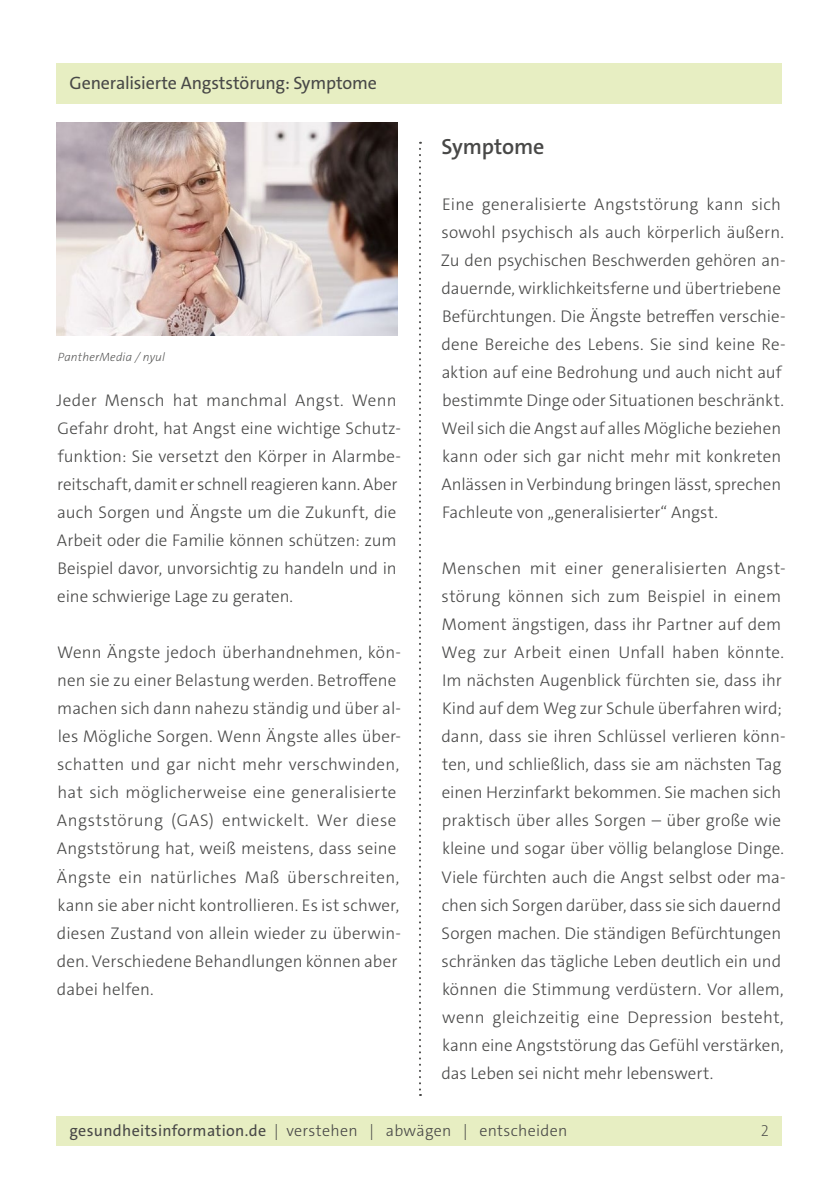
<style>
.page{position:relative;width:840px;height:1191px;background:#fff}
.page>*{position:absolute;margin:0;border:0;box-sizing:border-box;transform-origin:0 0}
.t1{font:600 22px "The Sans C4 s";letter-spacing:-.005em;color:#484847}
.t2{font:18px "The Sans C4 s";letter-spacing:-.01em;color:#484847}
.t3{font:300 17px/28px "The Sans C4 s";letter-spacing:.005em;color:#484847}
.t4{font:300 16px "The Sans C4 s";letter-spacing:.02em;color:#484847}
.t5{font:200 16px "The Sans C4 s";color:#484847}
.t6{font:italic 200 12px "The Sans C4 s";letter-spacing:.015em;color:#484847}
.s1{font-weight:400}
</style>
<div class="page">
<div style="left:57px;top:1116px;width:724px;height:29px;background:#e7eec2"></div>
<div style="left:57px;top:63px;width:724px;height:40px;background:#e7eec2"></div>
<svg style="left:419px;top:142px;width:2px;height:954px"></svg>
<img style="left:57px;top:123px;width:340px;height:212px">
<p class="t2" style="left:69px;top:71px;width:309px">Generalisierte Angststörung: Symptome</p>
<p class="t6" style="left:58px;top:349px;width:109px">PantherMedia / nyul</p>
<p class="t3" style="left:57px;top:387px;width:346px">Jeder Mensch hat manchmal Angst. Wenn Gefahr droht, hat Angst eine wichtige Schutz&shy;funktion: Sie versetzt den Körper in Alarmbe&shy;reitschaft, damit er schnell reagieren kann. Aber auch Sorgen und Ängste um die Zukunft, die Arbeit oder die Familie können schützen: zum Beispiel davor, unvorsichtig zu handeln und in eine schwierige Lage zu geraten.</p>
<p class="t3" style="left:57px;top:639px;width:345px">Wenn Ängste jedoch überhandnehmen, kön&shy;nen sie zu einer Belastung werden. Betroffene machen sich dann nahezu ständig und über al&shy;les Mögliche Sorgen. Wenn Ängste alles über&shy;schatten und gar nicht mehr verschwinden, hat sich möglicherweise eine generalisierte Angststörung (GAS) entwickelt. Wer diese Angststörung hat, weiß meistens, dass seine Ängste ein natürliches Maß überschreiten, kann sie aber nicht kontrollieren. Es ist schwer, diesen Zustand von allein wieder zu überwin&shy;den. Verschiedene Behandlungen können aber dabei helfen.</p>
<p class="t1" style="left:441px;top:133px;width:104px">Symptome</p>
<p class="t3" style="left:440px;top:191px;width:346px">Eine generalisierte Angststörung kann sich sowohl psychisch als auch körperlich äußern.<br>Zu den psychischen Beschwerden gehören an&shy;dauernde, wirklichkeitsferne und übertriebene Befürchtungen. Die Ängste betreffen verschie&shy;dene Bereiche des Lebens. Sie sind keine Re&shy;aktion auf eine Bedrohung und auch nicht auf bestimmte Dinge oder Situationen beschränkt.<br>Weil sich die Angst auf alles Mögliche beziehen kann oder sich gar nicht mehr mit konkreten Anlässen in Verbindung bringen lässt, sprechen Fachleute von „generalisierter“ Angst.</p>
<p class="t3" style="left:441px;top:555px;width:345px">Menschen mit einer generalisierten Angst&shy;störung können sich zum Beispiel in einem Moment ängstigen, dass ihr Partner auf dem Weg zur Arbeit einen Unfall haben könnte.<br>Im nächsten Augenblick fürchten sie, dass ihr Kind auf dem Weg zur Schule überfahren wird; dann, dass sie ihren Schlüssel verlieren könn&shy;ten, und schließlich, dass sie am nächsten Tag einen Herzinfarkt bekommen. Sie machen sich praktisch über alles Sorgen – über große wie kleine und sogar über völlig belanglose Dinge.<br>Viele fürchten auch die Angst selbst oder ma&shy;chen sich Sorgen darüber, dass sie sich dauernd Sorgen machen. Die ständigen Befürchtungen schränken das tägliche Leben deutlich ein und können die Stimmung verdüstern. Vor allem, wenn gleichzeitig eine Depression besteht, kann eine Angststörung das Gefühl verstärken, das Leben sei nicht mehr lebenswert.</p>
<p class="t4" style="left:69px;top:1120px;width:499px"><span class="s1">gesundheitsinformation.de</span> | verstehen | abwägen | entscheiden</p>
<p class="t5" style="left:760px;top:1120px;width:10px">2</p>
</div>
